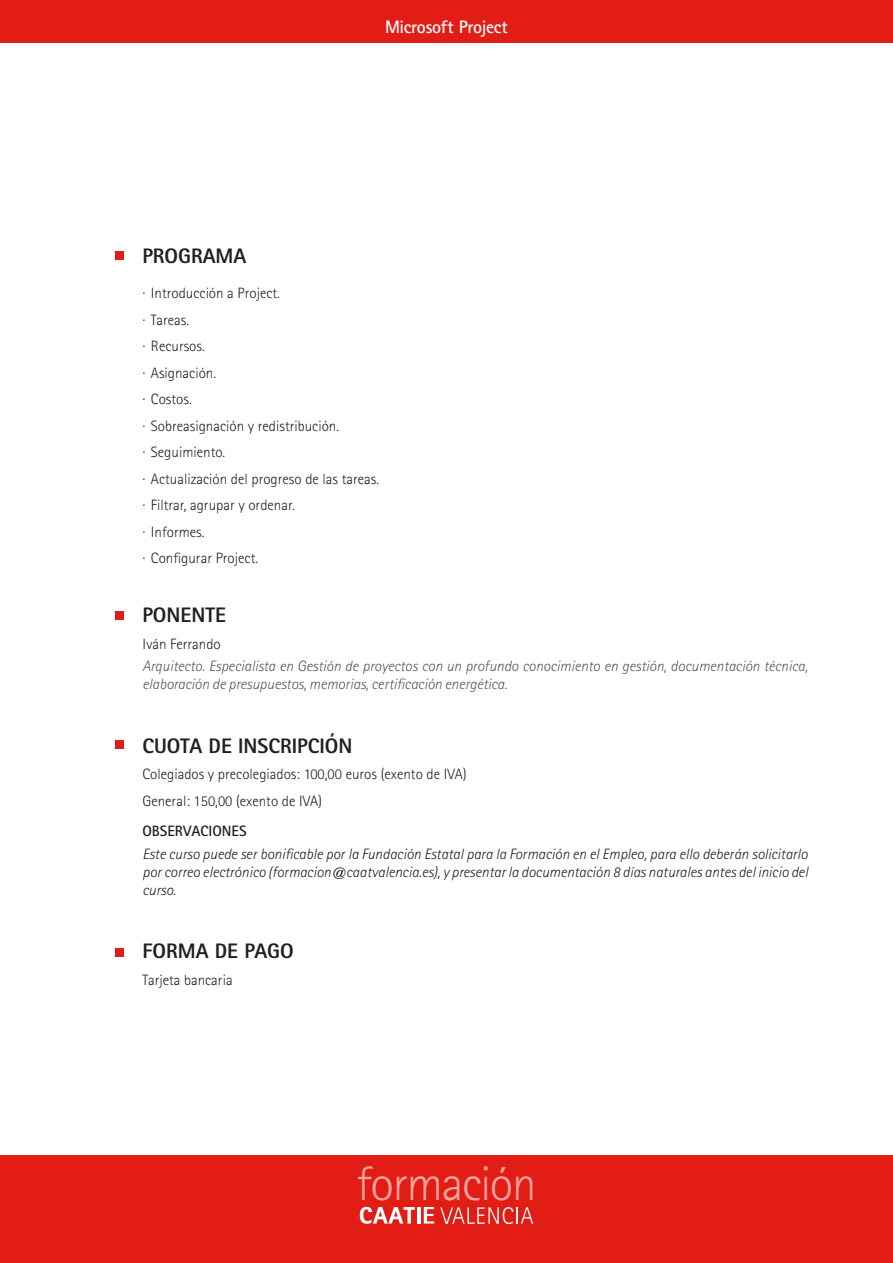
<style>
.page{position:relative;width:893px;height:1263px;background:#fff}
.page>*{position:absolute;margin:0;border:0;box-sizing:border-box;transform-origin:0 0}
.t1{font:300 48.75px "Rotis Sans Serif";letter-spacing:-.025em;color:#f4a4a1}
.titulo_4{font:800 21px "Rotis Sans Serif";color:#231f20}
.cabecera_nombre_curs{font:700 18px "Rotis Sans Serif";letter-spacing:-.015em;color:#fff}
.texto{font:300 15px "Rotis Sans Serif";color:#231f20}
.texto-2{font:italic 300 15px/18px "Rotis Sans Serif";color:#231f20;text-align:justify}
.cargo_ponente{font:italic 300 15px/18px "Rotis Sans Serif";color:#57585a}
.texto-3{font:700 15px "Rotis Sans Serif";color:#231f20}
.nombre_ponente{font:300 15px "Rotis Sans Serif";color:#231f20}
</style>
<div class="page">
<div style="left:0;top:1156px;width:893px;height:107px;background:#e21d15"></div>
<svg style="left:360px;top:1207px;width:55px;height:17px"></svg>
<hr style="left:417px;top:1207px;width:3px;height:16px;background:#fff">
<svg style="left:424px;top:1207px;width:10px;height:16px"></svg>
<svg style="left:440px;top:1207px;width:93px;height:17px"></svg>
<div style="left:0;top:0;width:893px;height:42px;background:#e21d15"></div>
<div style="left:115px;top:252px;width:8px;height:8px;background:#e21d15"></div>
<div style="left:115px;top:612px;width:8px;height:8px;background:#e21d15"></div>
<div style="left:115px;top:740px;width:8px;height:9px;background:#e21d15"></div>
<div style="left:115px;top:949px;width:8px;height:8px;background:#e21d15"></div>
<p class="cabecera_nombre_curs" style="left:385px;top:16px;width:124px">Microsoft Project</p>
<p class="titulo_4" style="left:142px;top:243px;width:105px">PROGRAMA</p>
<p class="texto" style="left:142px;top:284px;width:139px">· Introducción a Project.</p>
<p class="texto" style="left:142px;top:311px;width:48px">· Tareas.</p>
<p class="texto" style="left:142px;top:337px;width:64px">· Recursos.</p>
<p class="texto" style="left:142px;top:364px;width:75px">· Asignación.</p>
<p class="texto" style="left:142px;top:390px;width:51px">· Costos.</p>
<p class="texto" style="left:142px;top:417px;width:198px">· Sobreasignación y redistribución.</p>
<p class="texto" style="left:142px;top:443px;width:84px">· Seguimiento.</p>
<p class="texto" style="left:142px;top:470px;width:238px">· Actualización del progreso de las tareas.</p>
<p class="texto" style="left:142px;top:496px;width:154px">· Filtrar, agrupar y ordenar.</p>
<p class="texto" style="left:142px;top:523px;width:64px">· Informes.</p>
<p class="texto" style="left:142px;top:549px;width:117px">· Configurar Project.</p>
<p class="titulo_4" style="left:142px;top:602px;width:85px">PONENTE</p>
<p class="nombre_ponente" style="left:142px;top:635px;width:80px">Iván Ferrando</p>
<p class="cargo_ponente" style="left:142px;top:657px;width:667px">Arquitecto. Especialista en Gestión de proyectos con un profundo conocimiento en gestión, documentación técnica, elaboración de presupuestos, memorias, certificación energética.</p>
<p class="titulo_4" style="left:142px;top:732px;width:212px">CUOTA DE INSCRIPCIÓN</p>
<p class="texto" style="left:142px;top:765px;width:326px">Colegiados y precolegiados: 100,00 euros (exento de IVA)</p>
<p class="texto" style="left:142px;top:792px;width:181px">General: 150,00 (exento de IVA)</p>
<p class="texto-3" style="left:142px;top:822px;width:106px">OBSERVACIONES</p>
<p class="texto-2" style="left:142px;top:845px;width:667px">Este curso puede ser bonificable por la Fundación Estatal para la Formación en el Empleo, para ello deberán solicitarlo por correo electrónico (formacion@caatvalencia.es), y presentar la documentación 8 días naturales antes del inicio del curso.</p>
<p class="titulo_4" style="left:142px;top:938px;width:153px">FORMA DE PAGO</p>
<p class="texto" style="left:142px;top:971px;width:92px">Tarjeta bancaria</p>
<h1 class="t1" style="left:356px;top:1155px;width:182px">formación</h1>
</div>
